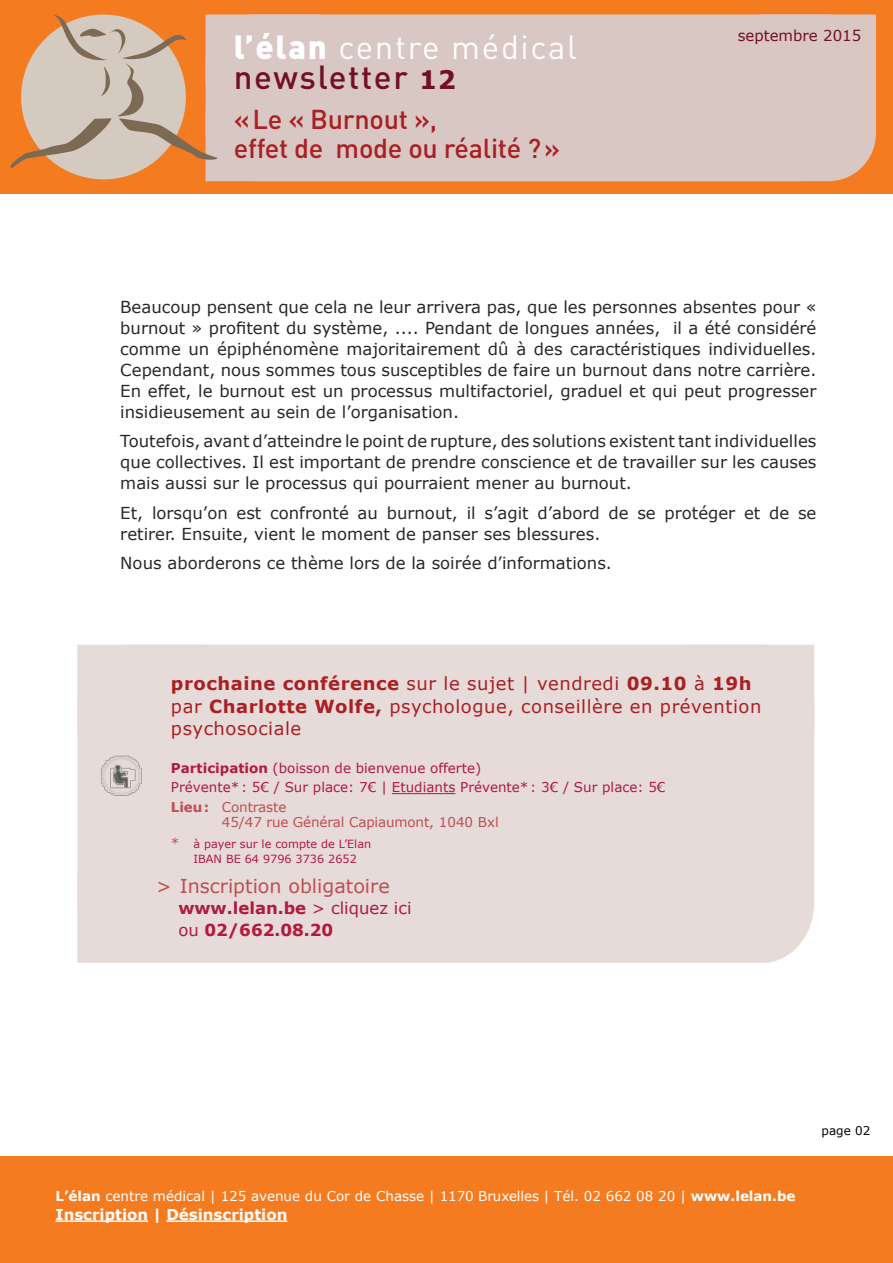
<style>
.page{position:relative;width:893px;height:1263px;background:#fff}
.page>*{position:absolute;margin:0;border:0;box-sizing:border-box;transform-origin:0 0}
.t1{font:33px/30px "DIN";letter-spacing:.05em;color:#fff}
.t2{font:500 27px/28.5px "DIN";letter-spacing:-.01em;color:#aa1f23}
.t3{font:19.2px "Verdana";color:#be4e55}
.t4{font:18px/22.5px "Verdana";letter-spacing:.03em;color:#aa1f23}
.t5{font:16.5px/21px "Verdana";color:#292829;text-align:justify}
.t6{font:700 16.5px/22.5px "Verdana";color:#b2193d}
.t7{font:700 15px "Verdana";color:#fff}
.t8{font:15px "Verdana";color:#721121}
.t9{font:13.5px/19.2px "Verdana";color:#b2193d}
.t10{font:13.5px "Verdana";color:#fff}
.t11{font:13.5px "Verdana";letter-spacing:-.01em;color:#be4e55}
.t12{font:12px "Verdana";color:#000}
.t13{font:11.25px/15px "Verdana";color:#b2193d}
.s1{font-weight:900}
.s2{font-weight:500;color:#721121}
.s3{font-family:"Verdana";font-weight:700;font-size:25.5px;color:#721121}
.s4{font-weight:700}
.s5{font-weight:700;color:#be4e55}
.s6{color:#be4e55}
.s7{font-size:13.5px;color:#be4e55}
.s8{font-weight:400}
</style>
<div class="page">
<div style="left:0;top:1157px;width:893px;height:106px;background:#f47b20"></div>
<hr style="left:56px;top:1220px;width:92px;height:2px;background:#fff">
<hr style="left:167px;top:1220px;width:120px;height:2px;background:#fff">
<div style="left:0;top:0;width:893px;height:194px;background:#f47b20"></div>
<svg style="left:10px;top:14px;width:866px;height:167px;background:#d8bfb2"></svg>
<div style="left:77px;top:645px;width:737px;height:318px;background:#e6dbd8"></div>
<div style="left:77px;top:874px;width:678px;height:89px;background:#e6dbd8"></div>
<div style="left:686px;top:645px;width:128px;height:89px;background:#e6dbd8"></div>
<div style="left:77px;top:645px;width:129px;height:89px;background:#e6dbd8"></div>
<img style="left:93px;top:750px;width:52px;height:50px">
<hr style="left:392px;top:793px;width:63px;height:1px;background:#b2193d">
<h1 class="t1" style="left:234px;top:32px;width:345px"><span class="s1">l’élan</span> centre médical <span class="s2">newsletter</span> <span class="s3">12</span></h1>
<h2 class="t2" style="left:234px;top:104px;width:328px">« Le « Burnout »,<br>effet de mode ou réalité ? »</h2>
<p class="t8" style="left:738px;top:26px;width:125px">septembre 2015</p>
<p class="t5" style="left:120px;top:297px;width:698px">Beaucoup pensent que cela ne leur arrivera pas, que les personnes absentes pour « burnout » profitent du système, .... Pendant de longues années, il a été considéré comme un épiphénomène majoritairement dû à des caractéristiques individuelles.<br>Cependant, nous sommes tous susceptibles de faire un burnout dans notre carrière.<br>En effet, le burnout est un processus multifactoriel, graduel et qui peut progresser insidieusement au sein de l’organisation.</p>
<p class="t5" style="left:120px;top:431px;width:698px">Toutefois, avant d’atteindre le point de rupture, des solutions existent tant individuelles que collectives. Il est important de prendre conscience et de travailler sur les causes mais aussi sur le processus qui pourraient mener au burnout.</p>
<p class="t5" style="left:120px;top:503px;width:698px">Et, lorsqu’on est confronté au burnout, il s’agit d’abord de se protéger et de se retirer. Ensuite, vient le moment de panser ses blessures.</p>
<p class="t5" style="left:120px;top:553px;width:493px">Nous aborderons ce thème lors de la soirée d’informations.</p>
<p class="t4" style="left:171px;top:673px;width:592px"><span class="s4">prochaine conférence</span> sur le sujet | vendredi <span class="s4">09.10</span> à <span class="s4">19h </span>par <span class="s4">Charlotte Wolfe,</span> psychologue, conseillère en prévention psychosociale</p>
<p class="t9" style="left:171px;top:759px;width:496px"><span class="s4">Participation</span> (boisson de bienvenue offerte)<br>Prévente*: 5€ / Sur place: 7€ | Etudiants Prévente*: 3€ / Sur place: 5€<br><span class="s5">Lieu:</span> <span class="s6">Contraste</span></p>
<p class="t11" style="left:222px;top:813px;width:278px">45/47 rue Général Capiaumont, 1040 Bxl</p>
<p class="t13" style="left:193px;top:837px;width:179px;text-indent:-22px"><span class="s7">*</span> à payer sur le compte de L’Elan<br>IBAN BE 64 9796 3736 2652</p>
<p class="t6" style="left:178px;top:896px;width:235px">www.lelan.be <span class="s8">&gt; cliquez ici ou</span> 02/662.08.20</p>
<p class="t3" style="left:156px;top:874px;width:235px">&gt; Inscription obligatoire</p>
<p class="t10" style="left:56px;top:1187px;width:741px"><span class="s4">L’élan</span> centre médical | 125 avenue du Cor de Chasse | 1170 Bruxelles | Tél. 02 662 08 20 | <span class="s4">www.lelan.be</span></p>
<p class="t7" style="left:56px;top:1205px;width:233px">Inscription | Désinscription</p>
<p class="t12" style="left:821px;top:1123px;width:50px">page 02</p>
</div>
